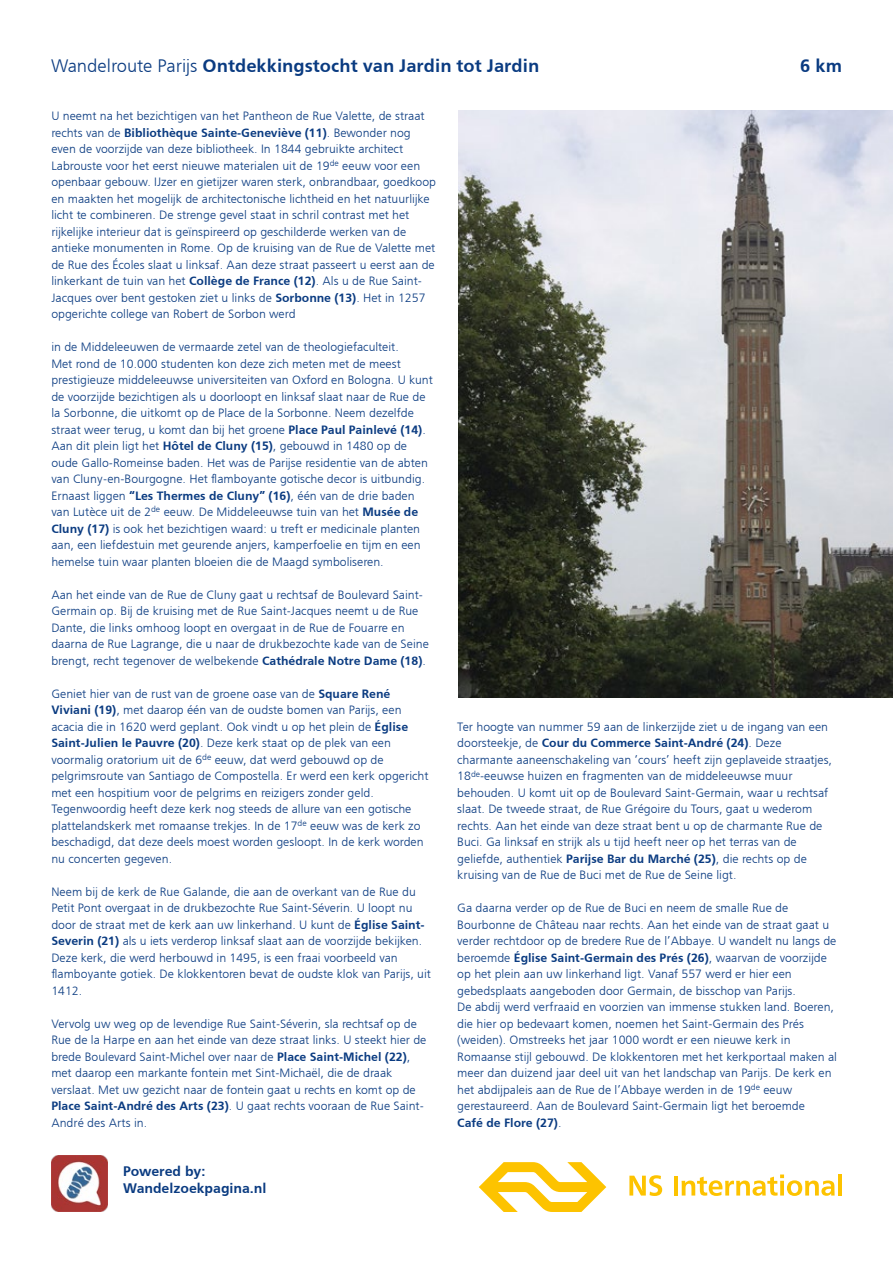
<style>
.page{position:relative;width:893px;height:1263px;background:#fff}
.page>*{position:absolute;margin:0;border:0;box-sizing:border-box;transform-origin:0 0}
.t1{font:700 18px "NS Sans";color:#0a3b81}
.t2{font:700 13.8px/16.5px "NS Sans";color:#0a3b81}
.t3{font:12px/16.5px "NS Sans";color:#0a3b81}
.s1{font-weight:400}
.s2{font-weight:700}
</style>
<div class="page">
<img style="left:458px;top:110px;width:435px;height:588px">
<svg style="left:479px;top:1162px;width:127px;height:50px"></svg>
<svg style="left:629px;top:1175px;width:33px;height:21px"></svg>
<hr style="left:674px;top:1176px;width:4px;height:19px;background:#fdc300">
<svg style="left:682px;top:1174px;width:153px;height:22px"></svg>
<hr style="left:838px;top:1174px;width:4px;height:21px;background:#fdc300">
<img style="left:51px;top:1155px;width:57px;height:57px">
<h1 class="t1" style="left:51px;top:55px;width:490px"><span class="s1">Wandelroute Parijs</span> Ontdekkingstocht van Jardin tot Jardin</h1>
<h1 class="t1" style="left:800px;top:55px;width:43px">6 km</h1>
<p class="t3" style="left:51px;top:108px;width:386px">U neemt na het bezichtigen van het Pantheon de Rue Valette, de straat rechts van de <span class="s2">Bibliothèque Sainte-Geneviève (11)</span>. Bewonder nog even de voorzijde van deze bibliotheek. In 1844 gebruikte architect Labrouste voor het eerst nieuwe materialen uit de 19<sup>de</sup> eeuw voor een openbaar gebouw. IJzer en gietijzer waren sterk, onbrandbaar, goedkoop en maakten het mogelijk de architectonische lichtheid en het natuurlijke licht te combineren. De strenge gevel staat in schril contrast met het rijkelijke interieur dat is geïnspireerd op geschilderde werken van de antieke monumenten in Rome. Op de kruising van de Rue de Valette met de Rue des Écoles slaat u linksaf. Aan deze straat passeert u eerst aan de linkerkant de tuin van het <span class="s2">Collège de France (12)</span>. Als u de Rue Saint-Jacques over bent gestoken ziet u links de <span class="s2">Sorbonne (13)</span>. Het in 1257 opgerichte college van Robert de Sorbon werd</p>
<p class="t3" style="left:51px;top:339px;width:383px">in de Middeleeuwen de vermaarde zetel van de theologiefaculteit.<br>Met rond de 10.000 studenten kon deze zich meten met de meest prestigieuze middeleeuwse universiteiten van Oxford en Bologna. U kunt de voorzijde bezichtigen als u doorloopt en linksaf slaat naar de Rue de la Sorbonne, die uitkomt op de Place de la Sorbonne. Neem dezelfde straat weer terug, u komt dan bij het groene <span class="s2">Place Paul Painlevé (14)</span>.<br>Aan dit plein ligt het <span class="s2">Hôtel de Cluny (15)</span>, gebouwd in 1480 op de oude Gallo-Romeinse baden. Het was de Parijse residentie van de abten van Cluny-en-Bourgogne. Het flamboyante gotische decor is uitbundig.<br>Ernaast liggen <span class="s2">“Les Thermes de Cluny” (16)</span>, één van de drie baden van Lutèce uit de 2<sup>de</sup> eeuw. De Middeleeuwse tuin van het <span class="s2">Musée de Cluny (17)</span> is ook het bezichtigen waard: u treft er medicinale planten aan, een liefdestuin met geurende anjers, kamperfoelie en tijm en een hemelse tuin waar planten bloeien die de Maagd symboliseren.</p>
<p class="t3" style="left:51px;top:586px;width:379px">Aan het einde van de Rue de Cluny gaat u rechtsaf de Boulevard Saint-Germain op. Bij de kruising met de Rue Saint-Jacques neemt u de Rue Dante, die links omhoog loopt en overgaat in de Rue de Fouarre en daarna de Rue Lagrange, die u naar de drukbezochte kade van de Seine brengt, recht tegenover de welbekende <span class="s2">Cathédrale Notre Dame (18)</span>.</p>
<p class="t3" style="left:51px;top:685px;width:379px">Geniet hier van de rust van de groene oase van de <span class="s2">Square René Viviani (19)</span>, met daarop één van de oudste bomen van Parijs, een acacia die in 1620 werd geplant. Ook vindt u op het plein de <span class="s2">Église Saint-Julien le Pauvre (20)</span>. Deze kerk staat op de plek van een voormalig oratorium uit de 6<sup>de</sup> eeuw, dat werd gebouwd op de pelgrimsroute van Santiago de Compostella. Er werd een kerk opgericht met een hospitium voor de pelgrims en reizigers zonder geld.<br>Tegenwoordig heeft deze kerk nog steeds de allure van een gotische plattelandskerk met romaanse trekjes. In de 17<sup>de</sup> eeuw was de kerk zo beschadigd, dat deze deels moest worden gesloopt. In de kerk worden nu concerten gegeven.</p>
<p class="t3" style="left:51px;top:883px;width:381px">Neem bij de kerk de Rue Galande, die aan de overkant van de Rue du Petit Pont overgaat in de drukbezochte Rue Saint-Séverin. U loopt nu door de straat met de kerk aan uw linkerhand. U kunt de <span class="s2">Église Saint-Severin (21)</span> als u iets verderop linksaf slaat aan de voorzijde bekijken.<br>Deze kerk, die werd herbouwd in 1495, is een fraai voorbeeld van flamboyante gotiek. De klokkentoren bevat de oudste klok van Parijs, uit 1412.</p>
<p class="t3" style="left:51px;top:1015px;width:377px">Vervolg uw weg op de levendige Rue Saint-Séverin, sla rechtsaf op de Rue de la Harpe en aan het einde van deze straat links. U steekt hier de brede Boulevard Saint-Michel over naar de <span class="s2">Place Saint-Michel (22)</span>, met daarop een markante fontein met Sint-Michaël, die de draak verslaat. Met uw gezicht naar de fontein gaat u rechts en komt op de <span class="s2">Place Saint-André des Arts (23)</span>. U gaat rechts vooraan de Rue Saint-André des Arts in.</p>
<p class="t3" style="left:457px;top:718px;width:376px">Ter hoogte van nummer 59 aan de linkerzijde ziet u de ingang van een doorsteekje, de <span class="s2">Cour du Commerce Saint-André (24)</span>. Deze charmante aaneenschakeling van ‘cours’ heeft zijn geplaveide straatjes, 18<sup>de</sup>-eeuwse huizen en fragmenten van de middeleeuwse muur behouden. U komt uit op de Boulevard Saint-Germain, waar u rechtsaf slaat. De tweede straat, de Rue Grégoire du Tours, gaat u wederom rechts. Aan het einde van deze straat bent u op de charmante Rue de Buci. Ga linksaf en strijk als u tijd heeft neer op het terras van de geliefde, authentiek <span class="s2">Parijse Bar du Marché (25)</span>, die rechts op de kruising van de Rue de Buci met de Rue de Seine ligt.</p>
<p class="t3" style="left:457px;top:900px;width:381px">Ga daarna verder op de Rue de Buci en neem de smalle Rue de Bourbonne de Château naar rechts. Aan het einde van de straat gaat u verder rechtdoor op de bredere Rue de l’Abbaye. U wandelt nu langs de beroemde <span class="s2">Église Saint-Germain des Prés (26)</span>, waarvan de voorzijde op het plein aan uw linkerhand ligt. Vanaf 557 werd er hier een gebedsplaats aangeboden door Germain, de bisschop van Parijs.<br>De abdij werd verfraaid en voorzien van immense stukken land. Boeren, die hier op bedevaart komen, noemen het Saint-Germain des Prés (weiden). Omstreeks het jaar 1000 wordt er een nieuwe kerk in Romaanse stijl gebouwd. De klokkentoren met het kerkportaal maken al meer dan duizend jaar deel uit van het landschap van Parijs. De kerk en het abdijpaleis aan de Rue de l’Abbaye werden in de 19<sup>de</sup> eeuw gerestaureerd. Aan de Boulevard Saint-Germain ligt het beroemde<br><span class="s2">Café de Flore (27)</span>.</p>
<p class="t2" style="left:123px;top:1163px;width:145px">Powered by:<br>Wandelzoekpagina.nl</p>
</div>
